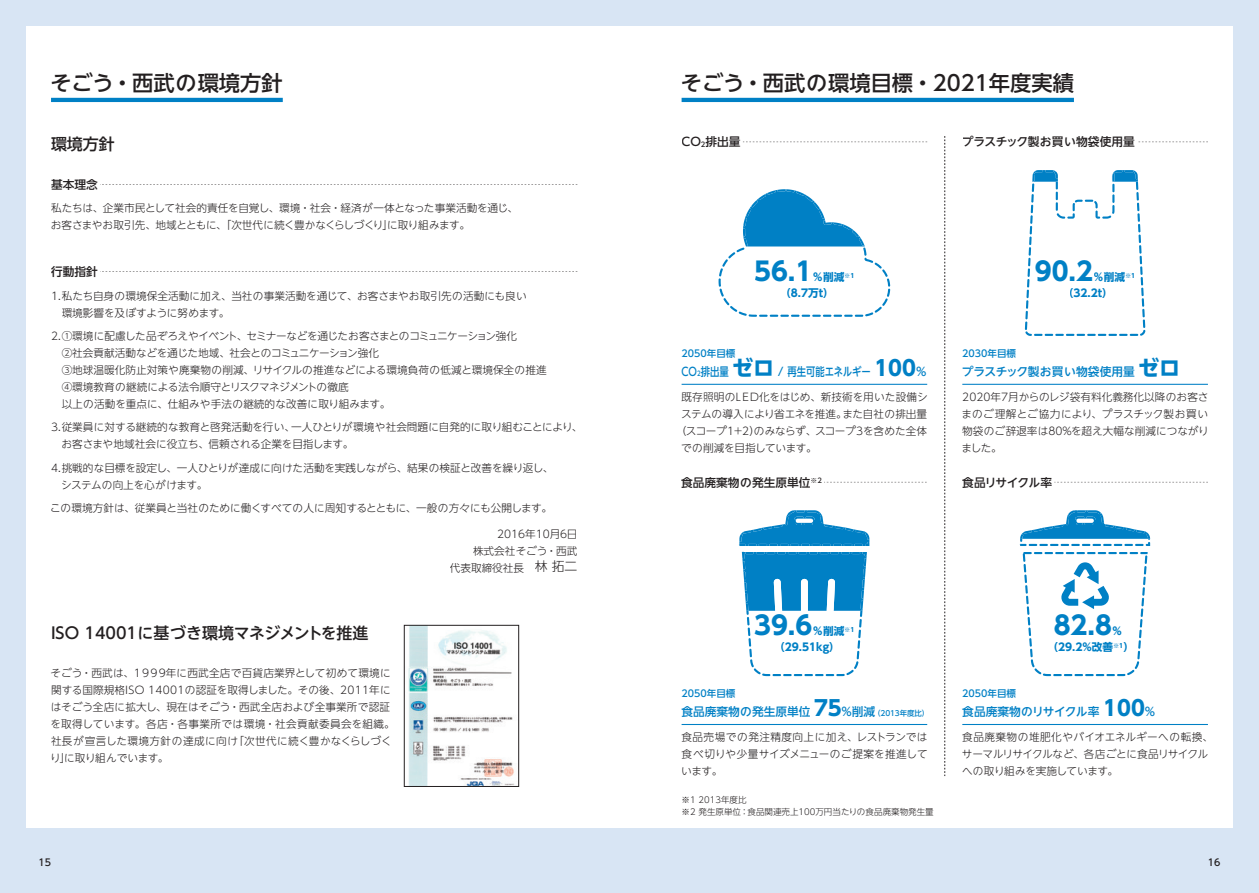
<style>
.page{position:relative;width:1259px;height:893px;background:#fff}
.page>*{position:absolute;margin:0;border:0;box-sizing:border-box;transform-origin:0 0}
.t1{font:700 25.5px "UD Shin Go NT Pro";color:#0080c5}
.t2{font:500 21.3px "UD Shin Go NT Pro";color:#231f20}
.t3{font:500 15.9px "UD Shin Go NT Pro";color:#231f20}
.t4{font:500 11.7px "UD Shin Go NT Pro";color:#0080c5}
.t5{font:500 11.7px "UD Shin Go NT Pro";color:#231f20}
.t6{font:500 11.7px "UD Shin Go NT Pro";color:#0080c5;scale:.8 1}
.t7{font:500 11.7px "UD Shin Go NT Pro";letter-spacing:-.06em;color:#231f20}
.t8{font:300 10.65px/17px "UD Shin Go NT Pro";color:#231f20}
.t9{font:700 10.65px/15.9px "UD Shin Go NT Pro";color:#0080c5}
.t10{font:500 9.6px "UD Shin Go NT Pro";color:#0080c5}
.t11{font:500 9.6px "UD Shin Go NT Pro";color:#231f20}
.t12{font:300 8.55px/12.8px "UD Shin Go NT Pro";color:#231f20}
.s1{font-size:6.75px}
.s2{font-size:12.75px}
.s3{font-weight:700;font-size:21px}
.s4{font-size:7.5px}
</style>
<div class="page">
<div style="left:0;top:828px;width:629px;height:65px;background:#d8e5f4"></div>
<div style="left:0;top:0;width:629px;height:26px;background:#d8e5f4"></div>
<div style="left:0;top:0;width:26px;height:893px;background:#d8e5f4"></div>
<div style="left:629px;top:828px;width:630px;height:65px;background:#d8e5f4"></div>
<div style="left:629px;top:0;width:630px;height:26px;background:#d8e5f4"></div>
<div style="left:1233px;top:0;width:26px;height:893px;background:#d8e5f4"></div>
<hr style="left:51px;top:98px;width:232px;height:4px;background:#0080c5">
<hr style="left:681px;top:98px;width:393px;height:4px;background:#0080c5">
<svg style="left:100px;top:184px;width:477px;height:1px"></svg>
<svg style="left:100px;top:271px;width:477px;height:1px"></svg>
<svg style="left:743px;top:141px;width:184px;height:2px"></svg>
<svg style="left:1138px;top:141px;width:70px;height:2px"></svg>
<svg style="left:824px;top:481px;width:102px;height:2px"></svg>
<svg style="left:1054px;top:481px;width:154px;height:2px"></svg>
<hr style="left:681px;top:384px;width:246px;height:1px;background:#0080c5">
<hr style="left:681px;top:724px;width:246px;height:1px;background:#0080c5">
<hr style="left:962px;top:384px;width:246px;height:1px;background:#0080c5">
<hr style="left:962px;top:724px;width:246px;height:1px;background:#0080c5">
<svg style="left:944px;top:136px;width:1px;height:640px"></svg>
<img style="left:408px;top:627px;width:107px;height:158px">
<div style="left:404px;top:625px;width:115px;height:162px;border:1px solid #231f20"></div>
<svg style="left:718px;top:189px;width:172px;height:128px"></svg>
<svg style="left:739px;top:510px;width:130px;height:166px"></svg>
<svg style="left:1025px;top:170px;width:120px;height:166px"></svg>
<svg style="left:1022px;top:552px;width:125px;height:124px"></svg>
<svg style="left:1020px;top:510px;width:130px;height:36px"></svg>
<h2 class="t2" style="left:50px;top:66px;width:234px">そごう・西武の環境方針</h2>
<h2 class="t2" style="left:681px;top:66px;width:394px">そごう・西武の環境目標・2021年度実績</h2>
<h3 class="t3" style="left:51px;top:131px;width:65px">環境方針</h3>
<p class="t5" style="left:681px;top:132px;width:60px">CO<span class="s1">2</span>排出量</p>
<p class="t5" style="left:962px;top:132px;width:174px">プラスチック製お買い物袋使用量</p>
<p class="t5" style="left:51px;top:175px;width:48px">基本理念</p>
<p class="t8" style="left:51px;top:199px;width:469px">私たちは、企業市民として社会的責任を自覚し、環境・社会・経済が一体となった事業活動を通じ、お客さまやお取引先、地域とともに、「次世代に続く豊かなくらしづくり」に取り組みます。</p>
<p class="t5" style="left:51px;top:262px;width:48px">行動指針</p>
<p class="t8" style="left:62px;top:287px;width:466px;text-indent:-11px">1. 私たち自身の環境保全活動に加え、当社の事業活動を通じて、お客さまやお取引先の活動にも良い環境影響を及ぼすように努めます。</p>
<p class="t8" style="left:62px;top:327px;width:487px;text-indent:-11px">2. ①環境に配慮した品ぞろえやイベント､セミナーなどを通じたお客さまとのコミュニケーション強化<br>②社会貢献活動などを通じた地域､社会とのコミュニケーション強化<br>③地球温暖化防止対策や廃棄物の削減、リサイクルの推進などによる環境負荷の低減と環境保全の推進④環境教育の継続による法令順守とリスクマネジメントの徹底<br>以上の活動を重点に、仕組みや手法の継続的な改善に取り組みます。</p>
<p class="t8" style="left:61px;top:418px;width:523px;text-indent:-10px">3. 従業員に対する継続的な教育と啓発活動を行い、一人ひとりが環境や社会問題に自発的に取り組むことにより、お客さまや地域社会に役立ち、信頼される企業を目指します。</p>
<p class="t8" style="left:61px;top:459px;width:494px;text-indent:-10px">4. 挑戦的な目標を設定し、一人ひとりが達成に向けた活動を実践しながら、結果の検証と改善を繰り返し、システムの向上を心がけます。</p>
<p class="t8" style="left:50px;top:499px;width:503px">この環境方針は、従業員と当社のために働くすべての人に周知するとともに、一般の方々にも公開します。</p>
<p class="t8" style="left:450px;top:525px;width:129px;text-align:right">2016年10月6日<br>株式会社そごう・西武<br>代表取締役社長　<span class="s2">林 拓二</span></p>
<h3 class="t3" style="left:51px;top:620px;width:319px">ISO 14001に基づき環境マネジメントを推進</h3>
<p class="t8" style="left:50px;top:664px;width:346px">そごう・西武は、1999年に西武全店で百貨店業界として初めて環境に関する国際規格ISO 14001の認証を取得しました。その後、2011年にはそごう全店に拡大し、現在はそごう・西武全店および全事業所で認証を取得しています。各店・各事業所では環境・社会貢献委員会を組織。社長が宣言した環境方針の達成に向け「次世代に続く豊かなくらしづくり」に取り組んでいます。</p>
<h1 class="t1" style="left:754px;top:251px;width:60px">56.1</h1>
<p class="t9" style="left:780px;top:269px;width:76px;text-indent:32px">％削減<sup>※1</sup>（8.7万t）</p>
<h1 class="t1" style="left:1035px;top:251px;width:60px">90.2</h1>
<p class="t9" style="left:1062px;top:269px;width:74px;text-indent:30px">％削減<sup>※1</sup>（32.2t）</p>
<p class="t10" style="left:681px;top:346px;width:55px">2050年目標</p>
<p class="t6" style="left:681px;top:362px;width:308px">CO<span class="s1">2</span>排出量<span class="s3">ゼロ</span> / 再生可能エネルギー <span class="s3">100</span>％</p>
<p class="t10" style="left:962px;top:346px;width:55px">2030年目標</p>
<p class="t4" style="left:962px;top:362px;width:220px">プラスチック製お買い物袋使用量 <span class="s3">ゼロ</span></p>
<p class="t8" style="left:681px;top:388px;width:247px">既存照明のLED化をはじめ、新技術を用いた設備シ</p>
<p class="t8" style="left:681px;top:405px;width:248px">ステムの導入により省エネを推進。また自社の排出量</p>
<p class="t8" style="left:676px;top:422px;width:253px">（スコープ1+2）のみならず、スコープ3を含めた全体</p>
<p class="t8" style="left:681px;top:439px;width:137px">での削減を目指しています。</p>
<p class="t8" style="left:961px;top:388px;width:249px;text-align:justify">2020年7月からのレジ袋有料化義務化以降のお客さまのご理解とご協力により、プラスチック製お買い物袋のご辞退率は80％を超え大幅な削減につながりました。</p>
<p class="t5" style="left:681px;top:473px;width:142px">食品廃棄物の発生原単位<sup>※2</sup></p>
<p class="t7" style="left:962px;top:473px;width:91px">食品リサイクル率</p>
<h1 class="t1" style="left:754px;top:605px;width:60px">39.6</h1>
<p class="t9" style="left:774px;top:623px;width:82px;text-indent:38px">％削減<sup>※1</sup>（29.51kg）</p>
<h1 class="t1" style="left:1053px;top:605px;width:60px">82.8</h1>
<p class="t9" style="left:1047px;top:623px;width:88px;text-indent:64px">％（29.2％改善<sup>※1</sup>）</p>
<p class="t10" style="left:681px;top:686px;width:55px">2050年目標</p>
<p class="t4" style="left:681px;top:702px;width:249px">食品廃棄物の発生原単位 <span class="s3">75</span>％削減 <span class="s4">（2013年度比）</span></p>
<p class="t10" style="left:962px;top:686px;width:55px">2050年目標</p>
<p class="t4" style="left:962px;top:702px;width:195px">食品廃棄物のリサイクル率 <span class="s3">100</span>％</p>
<p class="t8" style="left:681px;top:728px;width:248px;text-align:justify">食品売場での発注精度向上に加え、レストランでは食べ切りや少量サイズメニューのご提案を推進しています。</p>
<p class="t12" style="left:681px;top:793px;width:254px">※1 2013年度比<br>※2 発生原単位：食品関連売上100万円当たりの食品廃棄物発生量</p>
<p class="t8" style="left:962px;top:728px;width:253px">食品廃棄物の堆肥化やバイオエネルギーへの転換、サーマルリサイクルなど、各店ごとに食品リサイクルへの取り組みを実施しています。</p>
<p class="t11" style="left:38px;top:855px;width:14px">15</p>
<p class="t11" style="left:1208px;top:855px;width:14px">16</p>
</div>
